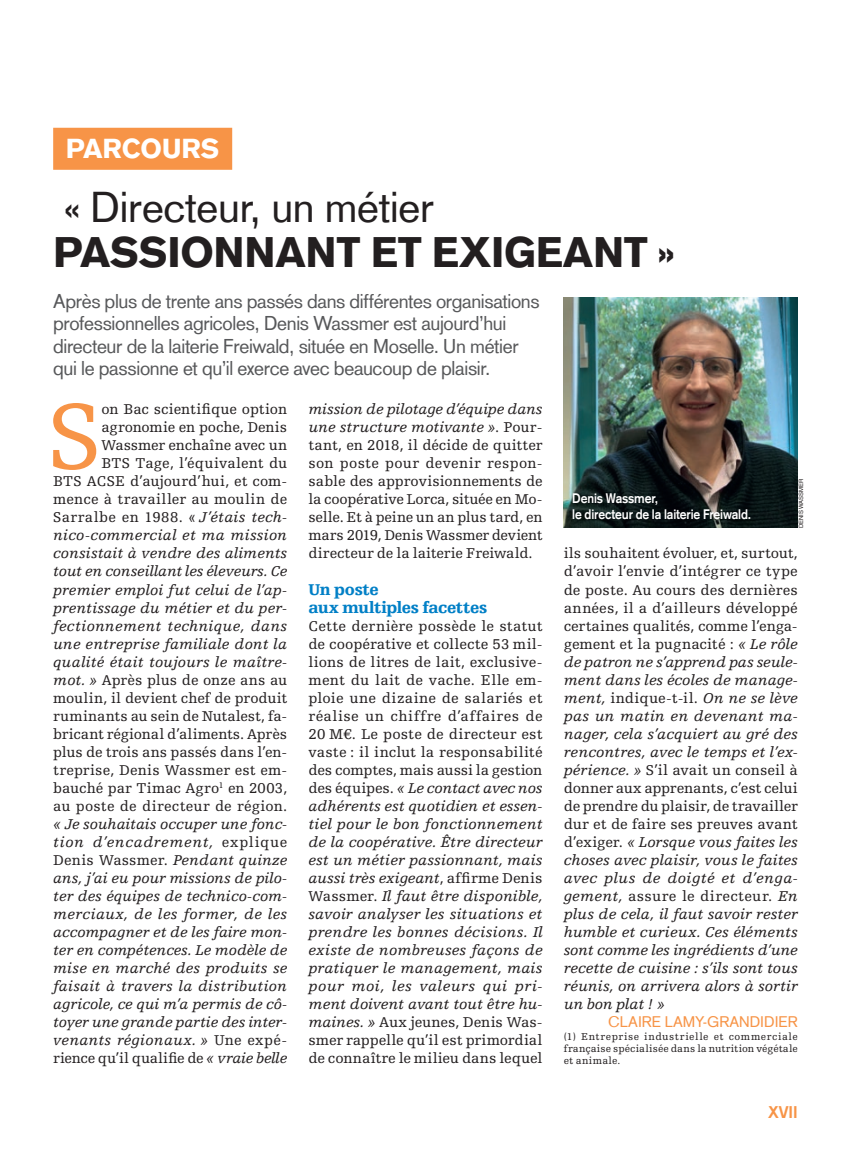
<style>
.page{position:relative;width:851px;height:1149px;background:#fff}
.page>*{position:absolute;margin:0;border:0;box-sizing:border-box;transform-origin:0 0}
.t1{font:97.8px "Egyptienne FLT Std";color:#f79447}
.t2{font:900 42px "Basic Commercial LT Com";letter-spacing:-.005em;color:#231f20}
.t3{font:42px "Basic Commercial LT Com";letter-spacing:-.005em;color:#231f20}
.t4{font:900 27px "Basic Commercial LT Com";letter-spacing:-.01em;color:#fff}
.t5{font:19.5px/22.5px "Basic Commercial LT Com";letter-spacing:-.02em;color:#57585a}
.t6{font:900 16.5px/18px "Egyptienne FLT Std";letter-spacing:-.02em;color:#007fc6}
.t7{font:700 16.5px "Basic Commercial LT Com";color:#f79447}
.t8{font:15px/18px "Egyptienne FLT Std";color:#231f20;text-align:justify}
.t9{font:italic 15px/18px "Egyptienne FLT Std";color:#231f20;text-align:justify}
.t10{font:15px "Basic Commercial LT Com";color:#f79447}
.t11{font:700 13.5px/16.5px "Basic Commercial LT Com";letter-spacing:-.01em;color:#fff;scale:.9 1}
.t12{font:10.5px/12px "Egyptienne FLT Std";letter-spacing:.01em;color:#231f20;text-align:justify}
.t13{font:6px "Helvetica LT Std";letter-spacing:-.005em;color:#231f20}
.s1{font-style:italic}
.s2{font-style:normal}
</style>
<div class="page">
<div style="left:53px;top:128px;width:179px;height:42px;background:#f79447"></div>
<img style="left:563px;top:298px;width:234px;height:229px">
<h3 class="t4" style="left:66px;top:132px;width:155px">PARCOURS</h3>
<h2 class="t3" style="left:63px;top:182px;width:372px">« Directeur, un métier</h2>
<h2 class="t2" style="left:53px;top:226px;width:623px">PASSIONNANT ET EXIGEANT »</h2>
<p class="t5" style="left:53px;top:289px;width:488px">Après plus de trente ans passés dans différentes organisations professionnelles agricoles, Denis Wassmer est aujourd’hui directeur de la laiterie Freiwald, située en Moselle. Un métier qui le passionne et qu’il exerce avec beaucoup de plaisir.</p>
<h1 class="t1" style="left:47px;top:382px;width:56px">S</h1>
<p class="t8" style="left:53px;top:400px;width:235px;text-align:right">on Bac scientifique option agronomie en poche, Denis<br>Wassmer enchaîne avec un<br>BTS Tage, l’équivalent du<br>BTS ACSE d’aujourd’hui, et com&shy;mence à travailler au moulin de<br>Sarralbe en 1988. « <span class="s1">J’étais tech&shy;nico-commercial et ma mission consistait à vendre des aliments tout en conseillant les éleveurs. Ce premier emploi fut celui de l’ap&shy;prentissage du métier et du per&shy;fectionnement technique, dans une entreprise familiale dont la qualité était toujours le maître&shy;mot. »</span> Après plus de onze ans au moulin, il devient chef de produit ruminants au sein de Nutalest, fa&shy;bricant régional d’aliments. Après plus de trois ans passés dans l’en&shy;treprise, Denis Wassmer est em&shy;bauché par Timac Agro<sup>1</sup> en 2003, au poste de directeur de région.</p>
<p class="t9" style="left:53px;top:814px;width:235px">« Je souhaitais occuper une fonc&shy;tion d’encadrement, <span class="s2">explique Denis Wassmer.</span> Pendant quinze ans, j’ai eu pour missions de pilo&shy;ter des équipes de technico-com&shy;merciaux, de les former, de les accompagner et de les faire mon&shy;ter en compétences. Le modèle de mise en marché des produits se faisait à travers la distribution agricole, ce qui m’a permis de cô&shy;toyer une grande partie des inter&shy;venants régionaux. » <span class="s2">Une expé&shy;rience qu’il qualifie de</span> « vraie belle</p>
<p class="t8" style="left:308px;top:400px;width:235px"><span class="s1">mission de pilotage d’équipe dans une structure motivante »</span>. Pour&shy;tant, en 2018, il décide de quitter son poste pour devenir respon&shy;sable des approvisionnements de la coopérative Lorca, située en Mo&shy;selle. Et à peine un an plus tard, en mars 2019, Denis Wassmer devient directeur de la laiterie Freiwald.</p>
<p class="t6" style="left:308px;top:580px;width:180px">Un poste<br>aux multiples facettes</p>
<p class="t8" style="left:308px;top:616px;width:235px">Cette dernière possède le statut de coopérative et collecte 53 mil&shy;lions de litres de lait, exclusive&shy;ment du lait de vache. Elle em&shy;ploie une dizaine de salariés et réalise un chiffre d’affaires de 20 M€. Le poste de directeur est vaste : il inclut la responsabilité des comptes, mais aussi la gestion des équipes. <span class="s1">« Le contact avec nos adhérents est quotidien et essen&shy;tiel pour le bon fonctionnement de la coopérative. Être directeur est un métier passionnant, mais aussi très exigeant</span>, affirme Denis Wassmer. <span class="s1">Il faut être disponible, savoir analyser les situations et prendre les bonnes décisions. Il existe de nombreuses façons de pratiquer le management, mais pour moi, les valeurs qui pri&shy;ment doivent avant tout être hu&shy;maines. »</span> Aux jeunes, Denis Was&shy;smer rappelle qu’il est primordial de connaître le milieu dans lequel</p>
<p class="t11" style="left:572px;top:489px;width:200px">Denis Wassmer,<br>le directeur de la laiterie Freiwald.</p>
<p class="t13" style="left:797px;top:528px;width:51px;rotate:-90deg">DENIS WASSMER</p>
<p class="t9" style="left:563px;top:544px;width:235px"><span class="s2">ils souhaitent évoluer, et, surtout, d’avoir l’envie d’intégrer ce type de poste. Au cours des dernières années, il a d’ailleurs développé certaines qualités, comme l’enga&shy;gement et la pugnacité :</span> « Le rôle de patron ne s’apprend pas seule&shy;ment dans les écoles de manage&shy;ment, <span class="s2">indique-t-il.</span> On ne se lève pas un matin en devenant ma&shy;nager, cela s’acquiert au gré des rencontres, avec le temps et l’ex&shy;périence. » <span class="s2">S’il avait un conseil à donner aux apprenants, c’est celui de prendre du plaisir, de travailler dur et de faire ses preuves avant d’exiger.</span> « Lorsque vous faites les choses avec plaisir, vous le faites avec plus de doigté et d’enga&shy;gement, <span class="s2">assure le directeur.</span> En plus de cela, il faut savoir rester humble et curieux. Ces éléments sont comme les ingrédients d’une recette de cuisine : s’ils sont tous réunis, on arrivera alors à sortir un bon plat ! »</p>
<p class="t10" style="left:608px;top:1012px;width:191px">CLAIRE LAMY-GRANDIDIER</p>
<p class="t12" style="left:563px;top:1030px;width:235px">(1) Entreprise industrielle et commerciale française spécialisée dans la nutrition végétale et animale.</p>
<p class="t7" style="left:768px;top:1102px;width:31px">XVII</p>
</div>
